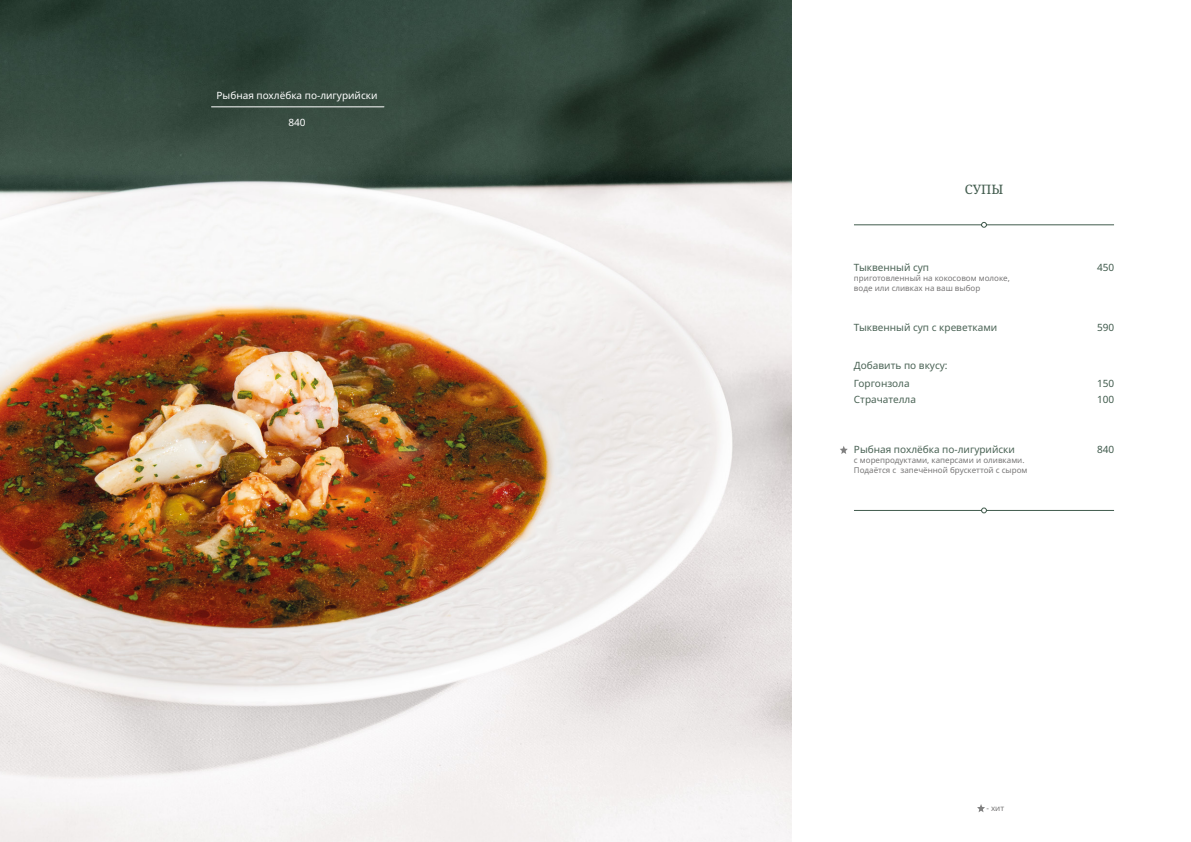
<style>
.page{position:relative;width:1191px;height:842px;background:#fff}
.page>*{position:absolute;margin:0;border:0;box-sizing:border-box;transform-origin:0 0}
.t1{font:13px "Noto Serif";color:#415b4d}
.t2{font:10px/18px "Noto Sans";color:#496254}
.t3{font:10px "Noto Sans";color:#fff}
.t4{font:10px/16px "Noto Sans";color:#415b4d}
.t5{font:8px/10px "Noto Sans";color:#777676}
</style>
<div class="page">
<img style="left:0;top:0;width:791px;height:842px">
<hr style="left:211px;top:107px;width:173px;height:1px;background:#fff">
<svg style="left:854px;top:222px;width:260px;height:6px"></svg>
<svg style="left:854px;top:507px;width:260px;height:6px"></svg>
<svg style="left:840px;top:446px;width:7px;height:8px"></svg>
<svg style="left:977px;top:804px;width:8px;height:8px"></svg>
<p class="t3" style="left:216px;top:89px;width:162px">Рыбная похлёбка по-лигурийски</p>
<p class="t3" style="left:288px;top:116px;width:19px">840</p>
<h1 class="t1" style="left:965px;top:181px;width:40px">СУПЫ</h1>
<p class="t2" style="left:854px;top:259px;width:77px">Тыквенный суп</p>
<p class="t5" style="left:854px;top:273px;width:157px">приготовленный на кокосовом молоке, воде или сливках на ваш выбор</p>
<p class="t2" style="left:854px;top:319px;width:145px">Тыквенный суп с креветками</p>
<p class="t2" style="left:854px;top:357px;width:95px">Добавить по вкусу:<br>Горгонзола</p>
<p class="t2" style="left:854px;top:391px;width:64px">Страчателла</p>
<p class="t2" style="left:854px;top:441px;width:162px">Рыбная похлёбка по-лигурийски</p>
<p class="t5" style="left:854px;top:455px;width:175px">с морепродуктами, каперсами и оливками.<br>Подаётся с запечённой брускеттой с сыром</p>
<p class="t4" style="left:1097px;top:260px;width:19px">450</p>
<p class="t4" style="left:1097px;top:320px;width:19px">590</p>
<p class="t4" style="left:1097px;top:376px;width:19px">150<br>100</p>
<p class="t4" style="left:1097px;top:442px;width:19px">840</p>
<p class="t5" style="left:986px;top:803px;width:19px">- хит</p>
</div>
